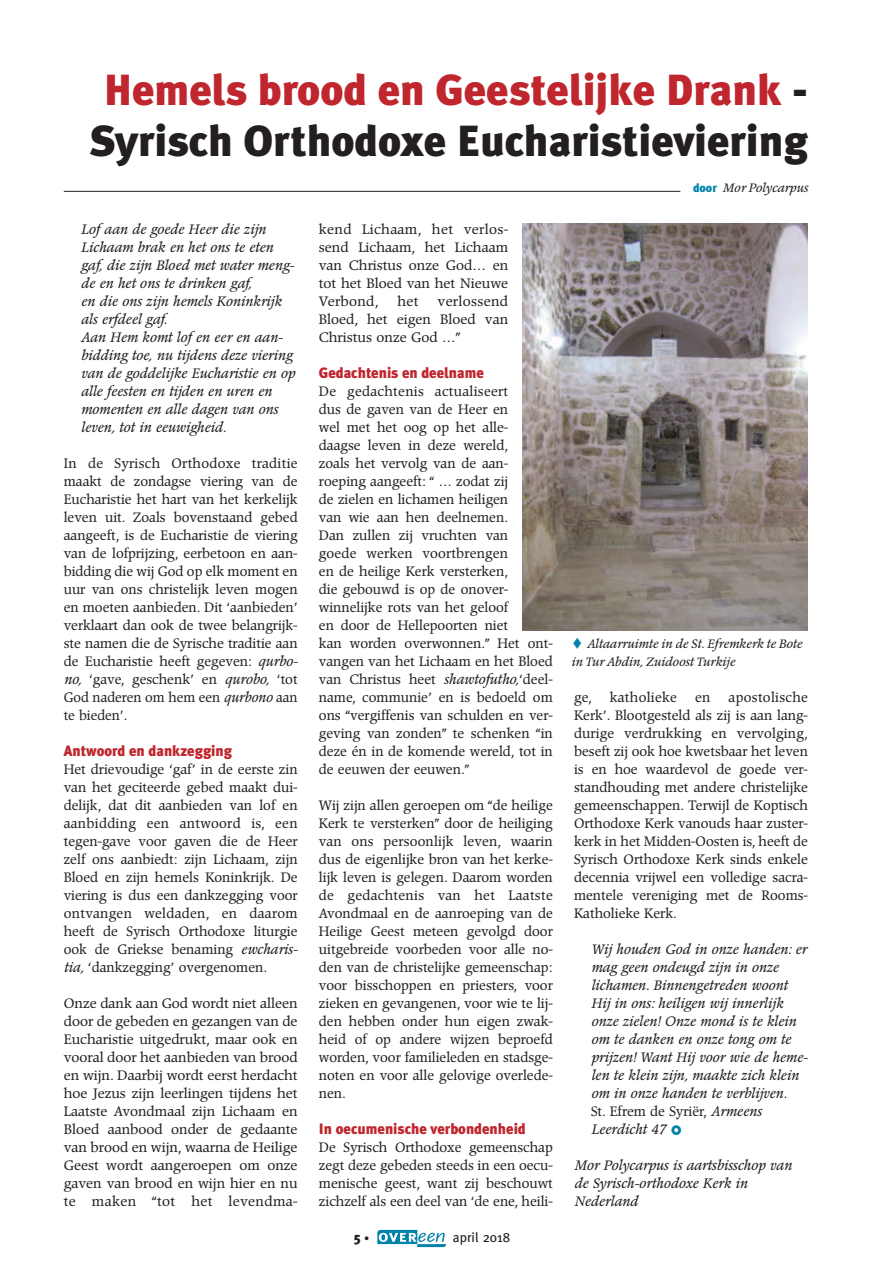
<style>
.page{position:relative;width:893px;height:1263px;background:#fff}
.page>*{position:absolute;margin:0;border:0;box-sizing:border-box;transform-origin:0 0}
.t1{font:900 43.5px/51px "Meta Plus";color:#231f20;text-align:center}
.t2{font:900 15px "Meta Plus";color:#c0262d}
.t3{font:13.5px/18px "Poppl Pontifex";color:#231f20;text-align:justify}
.t4{font:italic 13.5px/18px "Poppl Pontifex";color:#231f20}
.t5{font:13.5px "Poppl Pontifex";letter-spacing:.025em;color:#231f20}
.t6{font:13.5px "Meta Plus";color:#231f20}
.t7{font:900 13.5px "Meta Plus";color:#231f20}
.t8{font:italic 12px/18px "Poppl Pontifex";color:#231f20}
.s1{color:#c0262d}
.s2{font-family:"Meta Plus";font-weight:900;font-style:normal;color:#0083a9}
.s3{font-style:italic}
.s4{color:#0083a9}
.s5{font-style:normal}
.s6{font-size:10.5px}
</style>
<div class="page">
<svg style="left:377px;top:1230px;width:69px;height:17px"></svg>
<hr style="left:64px;top:191px;width:616px;height:1px;background:#231f20">
<img style="left:522px;top:224px;width:286px;height:406px">
<h1 class="t1" style="left:89px;top:64px;width:720px"><span class="s1">Hemels brood en Geestelijke Drank</span> -<br>Syrisch Orthodoxe Eucharistieviering</h1>
<p class="t8" style="left:693px;top:180px;width:116px"><span class="s2">door</span> Mor Polycarpus</p>
<p class="t4" style="left:81px;top:221px;width:216px">Lof aan de goede Heer die zijn<br>Lichaam brak en het ons te eten gaf, die zijn Bloed met water meng&shy;de en het ons te drinken gaf,<br>en die ons zijn hemels Koninkrijk als erfdeel gaf.<br>Aan Hem komt lof en eer en aan&shy;bidding toe, nu tijdens deze viering van de goddelijke Eucharistie en op alle feesten en tijden en uren en momenten en alle dagen van ons leven, tot in eeuwigheid.</p>
<p class="t3" style="left:64px;top:456px;width:236px">In de Syrisch Orthodoxe traditie maakt de zondagse viering van de Eucharistie het hart van het kerkelijk leven uit. Zoals bovenstaand gebed aangeeft, is de Eucharistie de viering van de lofprijzing, eerbetoon en aan&shy;bidding die wij God op elk moment en uur van ons christelijk leven mogen en moeten aanbieden. Dit ‘aanbieden’ verklaart dan ook de twee belangrijk&shy;ste namen die de Syrische traditie aan de Eucharistie heeft gegeven: <span class="s3">qurbo&shy;no,</span> ‘gave, geschenk’ en <span class="s3">qurobo,</span> ‘tot God naderen om hem een <span class="s3">qurbono</span> aan te bieden’.</p>
<p class="t2" style="left:64px;top:742px;width:170px">Antwoord en dankzegging</p>
<p class="t3" style="left:64px;top:762px;width:236px">Het drievoudige ‘gaf’ in de eerste zin van het geciteerde gebed maakt dui&shy;delijk, dat dit aanbieden van lof en aanbidding een antwoord is, een tegen-gave voor gaven die de Heer zelf ons aanbiedt: zijn Lichaam, zijn Bloed en zijn hemels Koninkrijk. De viering is dus een dankzegging voor ontvangen weldaden, en daarom heeft de Syrisch Orthodoxe liturgie ook de Griekse benaming <span class="s3">ewcharis&shy;tia,</span> ‘dankzegging’ overgenomen.</p>
<p class="t3" style="left:64px;top:996px;width:235px">Onze dank aan God wordt niet alleen door de gebeden en gezangen van de Eucharistie uitgedrukt, maar ook en vooral door het aanbieden van brood en wijn. Daarbij wordt eerst herdacht hoe Jezus zijn leerlingen tijdens het Laatste Avondmaal zijn Lichaam en Bloed aanbood onder de gedaante van brood en wijn, waarna de Heilige Geest wordt aangeroepen om onze gaven van brood en wijn hier en nu te maken “tot het levendma-</p>
<p class="t3" style="left:319px;top:222px;width:191px">kend Lichaam, het verlos&shy;send Lichaam, het Lichaam van Christus onze God… en tot het Bloed van het Nieuwe Verbond,</p>
<p class="t3" style="left:319px;top:294px;width:191px;text-indent:119px">verlossend Bloed, het eigen Bloed van Christus onze God …”</p>
<p class="t2" style="left:319px;top:364px;width:167px">Gedachtenis en deelname</p>
<p class="t3" style="left:319px;top:384px;width:235px;text-align:left">De gedachtenis actualiseert<br>dus de gaven van de Heer en<br>wel met het oog op het alle&shy;daagse leven in deze wereld,<br>zoals het vervolg van de aan&shy;roeping aangeeft: “ … zodat zij<br>de zielen en lichamen heiligen<br>van wie aan hen deelnemen.<br>Dan zullen zij vruchten van<br>goede werken voortbrengen<br>en de heilige Kerk versterken,<br>die gebouwd is op de onover&shy;winnelijke rots van het geloof<br>en door de Hellepoorten niet<br>kan worden overwonnen.” Het ont&shy;vangen van het Lichaam en het Bloed van Christus heet <span class="s3">shawtofutho,</span>‘deel&shy;name, communie’ en is bedoeld om ons “vergiffenis van schulden en ver&shy;geving van zonden” te schenken “in deze én in de komende wereld, tot in de eeuwen der eeuwen.”</p>
<p class="t3" style="left:319px;top:798px;width:235px">Wij zijn allen geroepen om “de heilige Kerk te versterken” door de heiliging van ons persoonlijk leven, waarin dus de eigenlijke bron van het kerke&shy;lijk leven is gelegen. Daarom worden de gedachtenis van het Laatste Avondmaal en de aanroeping van de Heilige Geest meteen gevolgd door uitgebreide voorbeden voor alle no&shy;den van de christelijke gemeenschap: voor bisschoppen en priesters, voor zieken en gevangenen, voor wie te lij&shy;den hebben onder hun eigen zwak&shy;heid of op andere wijzen beproefd worden, voor familieleden en stadsge&shy;noten en voor alle gelovige overlede&shy;nen.</p>
<p class="t2" style="left:319px;top:1120px;width:208px">In oecumenische verbondenheid</p>
<p class="t3" style="left:319px;top:1140px;width:235px">De Syrisch Orthodoxe gemeenschap zegt deze gebeden steeds in een oecu&shy;menische geest, want zij beschouwt zichzelf als een deel van ‘de ene, heili-</p>
<p class="t3" style="left:397px;top:294px;width:23px">het</p>
<p class="t8" style="left:571px;top:636px;width:233px"><span class="s4">▲</span> Altaarruimte in de St. Efremkerk te Bote in Tur Abdin, Zuidoost Turkije</p>
<p class="t3" style="left:574px;top:690px;width:235px;text-indent:155px">apostolische Kerk’. Blootgesteld als zij is aan lang&shy;durige verdrukking en vervolging, beseft zij ook hoe kwetsbaar het leven is en hoe waardevol de goede ver&shy;standhouding met andere christelijke gemeenschappen. Terwijl de Koptisch Orthodoxe Kerk vanouds haar zuster&shy;kerk in het Midden-Oosten is, heeft de Syrisch Orthodoxe Kerk sinds enkele decennia vrijwel een volledige sacra&shy;mentele vereniging met de Rooms-Katholieke Kerk.</p>
<p class="t4" style="left:591px;top:941px;width:219px">Wij houden God in onze handen: er mag geen ondeugd zijn in onze lichamen. Binnengetreden woont<br>Hij in ons: heiligen wij innerlijk onze zielen! Onze mond is te klein om te danken en onze tong om te prijzen! Want Hij voor wie de heme&shy;len te klein zijn, maakte zich klein om in onze handen te verblijven.<br><span class="s5">St. Efrem de Syriër,</span> Armeens<br>Leerdicht 47</p>
<p class="t4" style="left:574px;top:1157px;width:219px">Mor Polycarpus is aartsbisschop van de Syrisch-orthodoxe Kerk in<br>Nederland</p>
<p class="t3" style="left:574px;top:690px;width:20px">ge,</p>
<p class="t5" style="left:610px;top:691px;width:69px">katholieke</p>
<p class="t3" style="left:695px;top:690px;width:17px">en</p>
<p class="t7" style="left:354px;top:1229px;width:17px">5 <span class="s6">•</span></p>
<p class="t6" style="left:453px;top:1233px;width:59px">april 2018</p>
</div>
